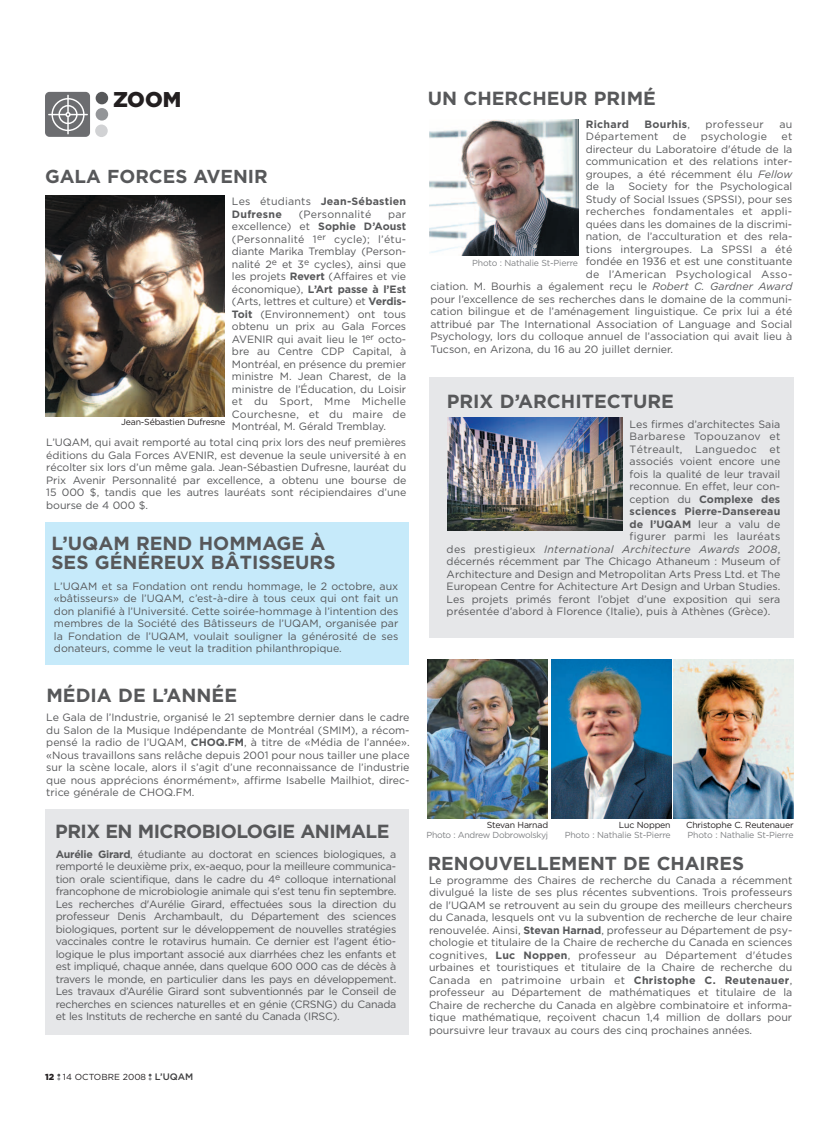
<style>
.page{position:relative;width:833px;height:1125px;background:#fff}
.page>*{position:absolute;margin:0;border:0;box-sizing:border-box;transform-origin:0 0}
.t1{font:900 21.38px "Gotham";color:#231f20}
.t2{font:700 19px/19px "Gotham";color:#57585a}
.t3{font:700 19px "Gotham";letter-spacing:-.03em;color:#57585a}
.t4{font:700 18.75px "Gotham";color:#57585a}
.t5{font:10.62px/12.5px "Gotham";color:#57585a;text-align:justify}
.t6{font:10.62px "Gotham";letter-spacing:.03em;color:#57585a}
.t7{font:700 10.62px/12.5px "Gotham";letter-spacing:.015em;color:#57585a}
.t8{font:10.62px "Gotham";letter-spacing:.02em;color:#57585a}
.t9{font:italic 10.62px "Gotham";letter-spacing:.03em;color:#57585a}
.t10{font:8.75px "Gotham";letter-spacing:-.02em;color:#808285}
.t11{font:8.75px "Gotham";letter-spacing:-.02em;color:#231f20}
.t12{font:8.75px "Gotham";color:#231f20}
.s1{font-weight:400}
.s2{font-weight:700}
.s3{font-weight:900}
.s4{font-weight:500;font-size:9.38px;color:#3e3e3f}
.s5{font-style:italic}
.s6{font-style:normal}
</style>
<div class="page">
<div style="left:45px;top:809px;width:363px;height:226px;background:#e6e7e9"></div>
<svg style="left:57px;top:1074px;width:3px;height:6px"></svg>
<svg style="left:149px;top:1074px;width:2px;height:6px"></svg>
<div style="left:45px;top:522px;width:363px;height:143px;background:#c6eafa"></div>
<div style="left:45px;top:92px;width:45px;height:45px;background:#6c6d70;border-radius:4px"></div>
<svg style="left:48px;top:95px;width:40px;height:39px"></svg>
<div style="left:96px;top:92px;width:12px;height:12px;background:#57585a;border-radius:50%"></div>
<div style="left:96px;top:108px;width:12px;height:13px;background:#939598;border-radius:50%"></div>
<div style="left:95px;top:125px;width:13px;height:12px;background:#d1d2d4;border-radius:50%"></div>
<img style="left:45px;top:196px;width:179px;height:221px">
<img style="left:430px;top:119px;width:148px;height:137px">
<div style="left:429px;top:377px;width:364px;height:260px;background:#e6e7e9"></div>
<img style="left:428px;top:660px;width:119px;height:158px">
<img style="left:551px;top:660px;width:120px;height:158px">
<img style="left:673px;top:659px;width:120px;height:159px">
<img style="left:447px;top:418px;width:175px;height:113px">
<h1 class="t1" style="left:113px;top:92px;width:70px">ZOOM</h1>
<h3 class="t4" style="left:45px;top:169px;width:224px">GALA FORCES AVENIR</h3>
<p class="t7" style="left:232px;top:196px;width:176px"><span class="s1">Les étudiants</span> Jean-Sébastien<br>Dufresne</p>
<p class="t8" style="left:299px;top:210px;width:74px">(Personnalité</p>
<p class="t5" style="left:232px;top:208px;width:176px;text-indent:156px">par excellence) et <span class="s2">Sophie D’Aoust </span>(Personnalité 1<sup>er</sup> cycle); l’étu&shy;diante Marika Tremblay (Person&shy;nalité 2<sup>e</sup> et 3<sup>e</sup> cycles), ainsi que les projets <span class="s2">Revert</span> (Affaires et vie économique), <span class="s2">L’Art passe à l’Est </span>(Arts, lettres et culture) et <span class="s2">Verdis-Toit</span> (Environnement) ont tous obtenu un prix au Gala Forces AVENIR qui avait lieu le 1<sup>er</sup> octo&shy;bre au Centre CDP Capital, à Montréal, en présence du premier ministre M. Jean Charest, de la ministre de l’Éducation, du Loisir et du Sport, Mme Michelle Courchesne, et du maire de Montréal, M. Gérald Tremblay.</p>
<p class="t5" style="left:46px;top:437px;width:361px">L’UQAM, qui avait remporté au total cinq prix lors des neuf premières éditions du Gala Forces AVENIR, est devenue la seule université à en récolter six lors d’un même gala. Jean-Sébastien Dufresne, lauréat du Prix Avenir Personnalité par excellence, a obtenu une bourse de 15 000 $, tandis que les autres lauréats sont récipiendaires d’une bourse de 4 000 $.</p>
<p class="t11" style="left:121px;top:419px;width:106px">Jean-Sébastien Dufresne</p>
<h2 class="t2" style="left:51px;top:535px;width:285px">L’UQAM REND HOMMAGE À<br>SES GÉNÉREUX BÂTISSEURS</h2>
<p class="t5" style="left:54px;top:581px;width:346px">L’UQAM et sa Fondation ont rendu hommage, le 2 octobre, aux «bâtisseurs» de l’UQAM, c’est-à-dire à tous ceux qui ont fait un don planifié à l’Université. Cette soirée-hommage à l’intention des membres de la Société des Bâtisseurs de l’UQAM, organisée par la Fondation de l’UQAM, voulait souligner la générosité de ses donateurs, comme le veut la tradition philanthropique.</p>
<h2 class="t2" style="left:46px;top:687px;width:192px">MÉDIA DE L’ANNÉE</h2>
<p class="t5" style="left:46px;top:712px;width:365px">Le Gala de l’Industrie, organisé le 21 septembre dernier dans le cadre du Salon de la Musique Indépendante de Montréal (SMIM), a récom&shy;pensé la radio de l’UQAM, <span class="s2">CHOQ.FM</span>, à titre de «Média de l’année». «Nous travaillons sans relâche depuis 2001 pour nous tailler une place sur la scène locale, alors il s’agit d’une reconnaissance de l’industrie que nous apprécions énormément», affirme Isabelle Mailhiot, direc&shy;trice générale de CHOQ.FM.</p>
<h2 class="t3" style="left:55px;top:824px;width:336px">PRIX EN MICROBIOLOGIE ANIMALE</h2>
<p class="t5" style="left:56px;top:848px;width:342px"><span class="s2">Aurélie Girard</span>, étudiante au doctorat en sciences biologiques, a remporté le deuxième prix, ex-aequo, pour la meilleure communica&shy;tion orale scientifique, dans le cadre du 4<sup>e</sup> colloque international francophone de microbiologie animale qui s'est tenu fin septembre.<br>Les recherches d'Aurélie Girard, effectuées sous la direction du professeur Denis Archambault, du Département des sciences biologiques, portent sur le développement de nouvelles stratégies vaccinales contre le rotavirus humain. Ce dernier est l'agent étio&shy;logique le plus important associé aux diarrhées chez les enfants et est impliqué, chaque année, dans quelque 600 000 cas de décès à travers le monde, en particulier dans les pays en développement.<br>Les travaux d’Aurélie Girard sont subventionnés par le Conseil de recherches en sciences naturelles et en génie (CRSNG) du Canada et les Instituts de recherche en santé du Canada (IRSC).</p>
<p class="t12" style="left:45px;top:1074px;width:150px"><span class="s3">12</span> 14 OCTOBRE 2008 <span class="s4">L’UQAM</span></p>
<h2 class="t2" style="left:428px;top:90px;width:230px">UN CHERCHEUR PRIMÉ</h2>
<p class="t7" style="left:585px;top:119px;width:45px">Richard</p>
<p class="t7" style="left:644px;top:119px;width:47px">Bourhis<span class="s1">,</span></p>
<p class="t6" style="left:705px;top:120px;width:60px">professeur</p>
<p class="t5" style="left:779px;top:119px;width:14px">au</p>
<p class="t6" style="left:585px;top:133px;width:74px">Département</p>
<p class="t5" style="left:672px;top:131px;width:15px">de</p>
<p class="t6" style="left:700px;top:133px;width:68px">psychologie</p>
<p class="t5" style="left:585px;top:131px;width:208px;text-indent:196px">et directeur du Laboratoire d'étude de la communication et des relations inter&shy;groupes, a été récemment élu <span class="s5">Fellow </span>de la</p>
<p class="t5" style="left:628px;top:181px;width:165px">Society for the Psychological</p>
<p class="t5" style="left:585px;top:194px;width:208px">Study of Social Issues (SPSSI), pour ses</p>
<p class="t8" style="left:585px;top:208px;width:208px">recherches fondamentales et appli-</p>
<p class="t5" style="left:585px;top:219px;width:208px">quées dans les domaines de la discrimi-</p>
<p class="t5" style="left:585px;top:231px;width:208px">nation, de l’acculturation et des rela-</p>
<p class="t5" style="left:585px;top:244px;width:208px">tions intergroupes. La SPSSI a été</p>
<p class="t5" style="left:585px;top:256px;width:208px">fondée en 1936 et est une constituante</p>
<p class="t6" style="left:585px;top:270px;width:208px">de l’American Psychological Asso-</p>
<p class="t5" style="left:430px;top:281px;width:363px">ciation. M. Bourhis a également reçu le <span class="s5">Robert C. Gardner Award</span></p>
<p class="t5" style="left:430px;top:294px;width:363px">pour l’excellence de ses recherches dans le domaine de la communi-</p>
<p class="t5" style="left:430px;top:306px;width:363px">cation bilingue et de l’aménagement linguistique. Ce prix lui a été</p>
<p class="t5" style="left:430px;top:319px;width:363px">attribué par The International Association of Language and Social</p>
<p class="t5" style="left:430px;top:331px;width:363px">Psychology, lors du colloque annuel de l’association qui avait lieu à</p>
<p class="t5" style="left:430px;top:344px;width:244px">Tucson, en Arizona, du 16 au 20 juillet dernier.</p>
<p class="t10" style="left:472px;top:260px;width:107px">Photo : Nathalie St-Pierre</p>
<h2 class="t2" style="left:447px;top:393px;width:229px">PRIX D’ARCHITECTURE</h2>
<p class="t5" style="left:629px;top:419px;width:152px">Les firmes d’architectes Saia</p>
<p class="t6" style="left:629px;top:433px;width:152px">Barbarese Topouzanov et</p>
<p class="t6" style="left:629px;top:445px;width:152px">Tétreault, Languedoc et</p>
<p class="t5" style="left:629px;top:456px;width:152px">associés voient encore une</p>
<p class="t5" style="left:629px;top:469px;width:152px">fois la qualité de leur travail</p>
<p class="t5" style="left:629px;top:481px;width:152px">reconnue. En effet, leur con-</p>
<p class="t7" style="left:629px;top:494px;width:152px"><span class="s1">ception du</span> Complexe des</p>
<p class="t7" style="left:629px;top:506px;width:152px">sciences Pierre-Dansereau</p>
<p class="t5" style="left:629px;top:519px;width:152px"><span class="s2">de l’UQAM</span> leur a valu de</p>
<p class="t8" style="left:629px;top:533px;width:152px">figurer parmi les lauréats</p>
<p class="t9" style="left:446px;top:545px;width:335px"><span class="s6">des prestigieux</span> International Architecture Awards 2008<span class="s6">,</span></p>
<p class="t5" style="left:446px;top:556px;width:335px">décernés récemment par The Chicago Athaneum : Museum of</p>
<p class="t5" style="left:446px;top:569px;width:335px">Architecture and Design and Metropolitan Arts Press Ltd. et The</p>
<p class="t5" style="left:446px;top:581px;width:335px">European Centre for Achitecture Art Design and Urban Studies.</p>
<p class="t5" style="left:446px;top:594px;width:335px">Les projets primés feront l’objet d’une exposition qui sera</p>
<p class="t5" style="left:446px;top:606px;width:325px">présentée d’abord à Florence (Italie), puis à Athènes (Grèce).</p>
<p class="t11" style="left:486px;top:821px;width:63px">Stevan Harnad</p>
<p class="t10" style="left:426px;top:831px;width:123px">Photo : Andrew Dobrowolskyj</p>
<p class="t11" style="left:619px;top:821px;width:53px">Luc Noppen</p>
<p class="t10" style="left:564px;top:831px;width:107px">Photo : Nathalie St-Pierre</p>
<p class="t11" style="left:686px;top:821px;width:109px">Christophe C. Reutenauer</p>
<p class="t10" style="left:687px;top:831px;width:107px">Photo : Nathalie St-Pierre</p>
<h3 class="t4" style="left:428px;top:857px;width:318px">RENOUVELLEMENT DE CHAIRES</h3>
<p class="t5" style="left:429px;top:874px;width:365px">Le programme des Chaires de recherche du Canada a récemment divulgué la liste de ses plus récentes subventions. Trois professeurs de l'UQAM se retrouvent au sein du groupe des meilleurs chercheurs du Canada, lesquels ont vu la subvention de recherche de leur chaire renouvelée. Ainsi, <span class="s2">Stevan Harnad</span>, professeur au Département de psy&shy;chologie et titulaire de la Chaire de recherche du Canada en sciences cognitives, <span class="s2">Luc Noppen</span>, professeur au Département d'études urbaines et touristiques et titulaire de la Chaire de recherche du Canada en patrimoine urbain et <span class="s2">Christophe C. Reutenauer</span>, professeur au Département de mathématiques et titulaire de la Chaire de recherche du Canada en algèbre combinatoire et informa&shy;tique mathématique, reçoivent chacun 1,4 million de dollars pour poursuivre leur travaux au cours des cinq prochaines années.</p>
</div>
